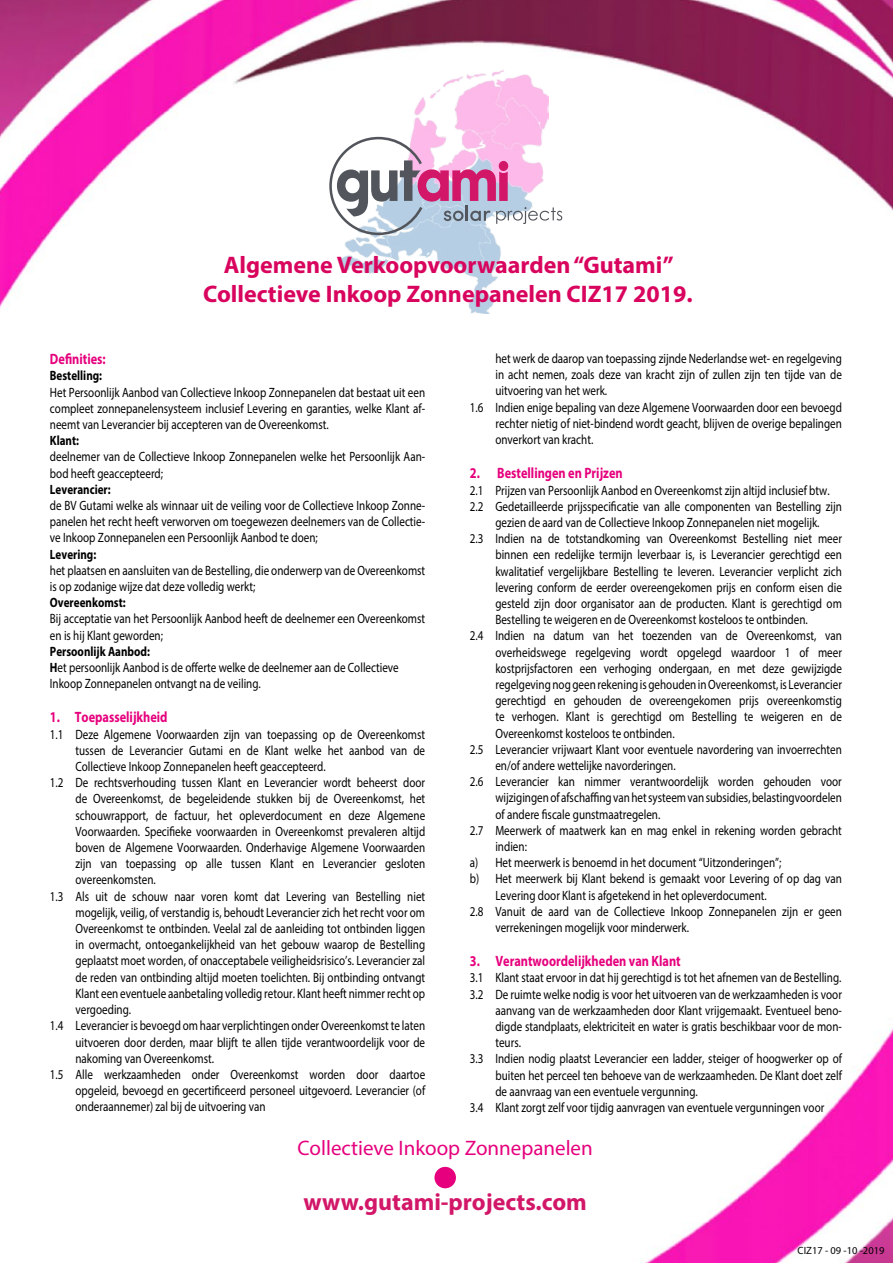
<style>
.page{position:relative;width:893px;height:1263px;background:#fff}
.page>*{position:absolute;margin:0;border:0;box-sizing:border-box;transform-origin:0 0}
.t1{font:700 24px/28.8px "Myriad Pro";color:#d8045d;text-align:center}
.t2{font:700 24px "Myriad Pro";color:#d21668}
.t3{font:21px "Myriad Pro";color:#e6007d}
.t4{font:700 15px "Myriad Pro";color:#e6007d;scale:.82 1}
.t5{font:13.5px/16.2px "Myriad Pro";color:#000;scale:.82 1}
.t6{font:700 13.5px "Myriad Pro";color:#000;scale:.82 1}
.t7{font:10.5px "Myriad Pro";color:#000}
.s1{font-weight:700}
</style>
<div class="page">
<img style="left:0;top:0;width:893px;height:1263px">
<svg style="left:477px;top:58px;width:5px;height:5px"></svg>
<div style="left:434px;top:1167px;width:22px;height:21px;background:#e6007d;border-radius:50%"></div>
<img style="left:340px;top:66px;width:209px;height:247px">
<svg style="left:329px;top:137px;width:233px;height:98px"></svg>
<h1 class="t1" style="left:203px;top:250px;width:491px">Algemene Verkoopvoorwaarden “Gutami”<br>Collectieve Inkoop Zonnepanelen CIZ17 2019.</h1>
<p class="t4" style="left:50px;top:349px;width:70px">Definities:</p>
<p class="t6" style="left:50px;top:367px;width:65px">Bestelling:</p>
<p class="t5" style="left:50px;top:384px;width:459px;text-align:justify">Het Persoonlijk Aanbod van Collectieve Inkoop Zonnepanelen dat bestaat uit een compleet zonnepanelensysteem inclusief Levering en garanties, welke Klant af&shy;neemt van Leverancier bij accepteren van de Overeenkomst.</p>
<p class="t6" style="left:50px;top:432px;width:37px">Klant:</p>
<p class="t5" style="left:50px;top:449px;width:459px">deelnemer van de Collectieve Inkoop Zonnepanelen welke het Persoonlijk Aan&shy;bod heeft geaccepteerd;</p>
<p class="t6" style="left:50px;top:480px;width:76px">Leverancier:</p>
<p class="t5" style="left:50px;top:497px;width:459px;text-align:justify">de BV Gutami welke als winnaar uit de veiling voor de Collectieve Inkoop Zonne&shy;panelen het recht heeft verworven om toegewezen deelnemers van de Collectie&shy;ve Inkoop Zonnepanelen een Persoonlijk Aanbod te doen;</p>
<p class="t6" style="left:50px;top:545px;width:58px">Levering:</p>
<p class="t5" style="left:50px;top:562px;width:459px">het plaatsen en aansluiten van de Bestelling, die onderwerp van de Overeenkomst is op zodanige wijze dat deze volledig werkt;</p>
<p class="t6" style="left:50px;top:594px;width:94px">Overeenkomst:</p>
<p class="t5" style="left:50px;top:611px;width:459px">Bij acceptatie van het Persoonlijk Aanbod heeft de deelnemer een Overeenkomst en is hij Klant geworden;</p>
<p class="t5" style="left:50px;top:643px;width:427px"><span class="s1">Persoonlijk Aanbod:<br>H</span>et persoonlijk Aanbod is de offerte welke de deelnemer aan de Collectieve<br>Inkoop Zonnepanelen ontvangt na de veiling.</p>
<p class="t4" style="left:50px;top:708px;width:145px">1. Toepasselijkheid</p>
<p class="t5" style="left:50px;top:726px;width:459px">1.1 Deze Algemene Voorwaarden zijn van toepassing op de Overeenkomst</p>
<p class="t5" style="left:75px;top:742px;width:428px">tussen de Leverancier Gutami en de Klant welke het aanbod van de</p>
<p class="t5" style="left:75px;top:758px;width:307px">Collectieve Inkoop Zonnepanelen heeft geaccepteerd.</p>
<p class="t5" style="left:50px;top:774px;width:459px">1.2 De rechtsverhouding tussen Klant en Leverancier wordt beheerst door</p>
<p class="t5" style="left:75px;top:791px;width:428px">de Overeenkomst, de begeleidende stukken bij de Overeenkomst, het</p>
<p class="t5" style="left:75px;top:807px;width:428px">schouwrapport, de factuur, het opleverdocument en deze Algemene</p>
<p class="t5" style="left:75px;top:823px;width:428px">Voorwaarden. Specifieke voorwaarden in Overeenkomst prevaleren altijd</p>
<p class="t5" style="left:75px;top:839px;width:428px">boven de Algemene Voorwaarden. Onderhavige Algemene Voorwaarden</p>
<p class="t5" style="left:75px;top:855px;width:428px">zijn van toepassing op alle tussen Klant en Leverancier gesloten</p>
<p class="t5" style="left:75px;top:872px;width:99px">overeenkomsten.</p>
<p class="t5" style="left:50px;top:888px;width:459px">1.3 Als uit de schouw naar voren komt dat Levering van Bestelling niet</p>
<p class="t5" style="left:75px;top:904px;width:428px">mogelijk, veilig, of verstandig is, behoudt Leverancier zich het recht voor om</p>
<p class="t5" style="left:75px;top:920px;width:428px">Overeenkomst te ontbinden. Veelal zal de aanleiding tot ontbinden liggen</p>
<p class="t5" style="left:75px;top:936px;width:428px">in overmacht, ontoegankelijkheid van het gebouw waarop de Bestelling</p>
<p class="t5" style="left:75px;top:953px;width:428px">geplaatst moet worden, of onacceptabele veiligheidsrisico’s. Leverancier zal</p>
<p class="t5" style="left:75px;top:969px;width:428px">de reden van ontbinding altijd moeten toelichten. Bij ontbinding ontvangt</p>
<p class="t5" style="left:75px;top:985px;width:428px">Klant een eventuele aanbetaling volledig retour. Klant heeft nimmer recht op</p>
<p class="t5" style="left:75px;top:1001px;width:69px">vergoeding.</p>
<p class="t5" style="left:50px;top:1017px;width:459px">1.4 Leverancier is bevoegd om haar verplichtingen onder Overeenkomst te laten</p>
<p class="t5" style="left:75px;top:1034px;width:428px">uitvoeren door derden, maar blijft te allen tijde verantwoordelijk voor de</p>
<p class="t5" style="left:75px;top:1050px;width:171px">nakoming van Overeenkomst.</p>
<p class="t5" style="left:50px;top:1066px;width:459px">1.5 Alle werkzaamheden onder Overeenkomst worden door daartoe</p>
<p class="t5" style="left:75px;top:1082px;width:428px">opgeleid, bevoegd en gecertificeerd personeel uitgevoerd. Leverancier (of</p>
<p class="t5" style="left:75px;top:1098px;width:233px">onderaannemer) zal bij de uitvoering van</p>
<p class="t5" style="left:495px;top:350px;width:424px">het werk de daarop van toepassing zijnde Nederlandse wet- en regelgeving</p>
<p class="t5" style="left:495px;top:366px;width:424px">in acht nemen, zoals deze van kracht zijn of zullen zijn ten tijde van de</p>
<p class="t5" style="left:495px;top:383px;width:138px">uitvoering van het werk.</p>
<p class="t5" style="left:470px;top:399px;width:455px">1.6 Indien enige bepaling van deze Algemene Voorwaarden door een bevoegd</p>
<p class="t5" style="left:495px;top:415px;width:424px">rechter nietig of niet-bindend wordt geacht, blijven de overige bepalingen</p>
<p class="t5" style="left:495px;top:431px;width:121px">onverkort van kracht.</p>
<p class="t4" style="left:470px;top:463px;width:188px">2. Bestellingen en Prijzen</p>
<p class="t5" style="left:470px;top:482px;width:440px">2.1 Prijzen van Persoonlijk Aanbod en Overeenkomst zijn altijd inclusief btw.</p>
<p class="t5" style="left:470px;top:498px;width:455px">2.2 Gedetailleerde prijsspecificatie van alle componenten van Bestelling zijn</p>
<p class="t5" style="left:495px;top:514px;width:397px">gezien de aard van de Collectieve Inkoop Zonnepanelen niet mogelijk.</p>
<p class="t5" style="left:470px;top:530px;width:455px">2.3 Indien na de totstandkoming van Overeenkomst Bestelling niet meer</p>
<p class="t5" style="left:495px;top:546px;width:424px">binnen een redelijke termijn leverbaar is, is Leverancier gerechtigd een</p>
<p class="t5" style="left:495px;top:563px;width:424px">kwalitatief vergelijkbare Bestelling te leveren. Leverancier verplicht zich</p>
<p class="t5" style="left:495px;top:579px;width:424px">levering conform de eerder overeengekomen prijs en conform eisen die</p>
<p class="t5" style="left:495px;top:595px;width:424px">gesteld zijn door organisator aan de producten. Klant is gerechtigd om</p>
<p class="t5" style="left:495px;top:611px;width:382px">Bestelling te weigeren en de Overeenkomst kosteloos te ontbinden.</p>
<p class="t5" style="left:470px;top:627px;width:455px">2.4 Indien na datum van het toezenden van de Overeenkomst, van</p>
<p class="t5" style="left:495px;top:644px;width:424px">overheidswege regelgeving wordt opgelegd waardoor 1 of meer</p>
<p class="t5" style="left:495px;top:660px;width:424px">kostprijsfactoren een verhoging ondergaan, en met deze gewijzigde</p>
<p class="t5" style="left:495px;top:676px;width:424px">regelgeving nog geen rekening is gehouden in Overeenkomst, is Leverancier</p>
<p class="t5" style="left:495px;top:692px;width:424px">gerechtigd en gehouden de overeengekomen prijs overeenkomstig</p>
<p class="t5" style="left:495px;top:708px;width:424px">te verhogen. Klant is gerechtigd om Bestelling te weigeren en de</p>
<p class="t5" style="left:495px;top:725px;width:220px">Overeenkomst kosteloos te ontbinden.</p>
<p class="t5" style="left:470px;top:741px;width:455px">2.5 Leverancier vrijwaart Klant voor eventuele navordering van invoerrechten</p>
<p class="t5" style="left:495px;top:757px;width:221px">en/of andere wettelijke navorderingen.</p>
<p class="t5" style="left:470px;top:773px;width:455px">2.6 Leverancier kan nimmer verantwoordelijk worden gehouden voor</p>
<p class="t5" style="left:495px;top:789px;width:424px">wijzigingen of afschaffing van het systeem van subsidies, belastingvoordelen</p>
<p class="t5" style="left:495px;top:806px;width:203px">of andere fiscale gunstmaatregelen.</p>
<p class="t5" style="left:470px;top:822px;width:455px">2.7 Meerwerk of maatwerk kan en mag enkel in rekening worden gebracht</p>
<p class="t5" style="left:495px;top:838px;width:40px">indien:</p>
<p class="t5" style="left:470px;top:854px;width:381px">a) Het meerwerk is benoemd in het document “Uitzonderingen”;</p>
<p class="t5" style="left:470px;top:870px;width:455px">b) Het meerwerk bij Klant bekend is gemaakt voor Levering of op dag van</p>
<p class="t5" style="left:495px;top:887px;width:332px">Levering door Klant is afgetekend in het opleverdocument.</p>
<p class="t5" style="left:470px;top:903px;width:455px">2.8 Vanuit de aard van de Collectieve Inkoop Zonnepanelen zijn er geen</p>
<p class="t5" style="left:495px;top:919px;width:238px">verrekeningen mogelijk voor minderwerk.</p>
<p class="t4" style="left:470px;top:951px;width:259px">3. Verantwoordelijkheden van Klant</p>
<p class="t5" style="left:470px;top:969px;width:455px">3.1 Klant staat ervoor in dat hij gerechtigd is tot het afnemen van de Bestelling.</p>
<p class="t5" style="left:470px;top:986px;width:455px">3.2 De ruimte welke nodig is voor het uitvoeren van de werkzaamheden is voor</p>
<p class="t5" style="left:495px;top:1002px;width:424px">aanvang van de werkzaamheden door Klant vrijgemaakt. Eventueel beno-</p>
<p class="t5" style="left:495px;top:1018px;width:424px">digde standplaats, elektriciteit en water is gratis beschikbaar voor de mon-</p>
<p class="t5" style="left:495px;top:1034px;width:33px">teurs.</p>
<p class="t5" style="left:470px;top:1050px;width:455px">3.3 Indien nodig plaatst Leverancier een ladder, steiger of hoogwerker op of</p>
<p class="t5" style="left:495px;top:1067px;width:424px">buiten het perceel ten behoeve van de werkzaamheden. De Klant doet zelf</p>
<p class="t5" style="left:495px;top:1083px;width:248px">de aanvraag van een eventuele vergunning.</p>
<p class="t5" style="left:470px;top:1099px;width:434px">3.4 Klant zorgt zelf voor tijdig aanvragen van eventuele vergunningen voor</p>
<h2 class="t3" style="left:298px;top:1135px;width:297px">Collectieve Inkoop Zonnepanelen</h2>
<h1 class="t2" style="left:303px;top:1187px;width:285px">www.gutami-projects.com</h1>
<p class="t7" style="left:798px;top:1244px;width:88px">CIZ17 - 09 -10 -2019</p>
</div>
